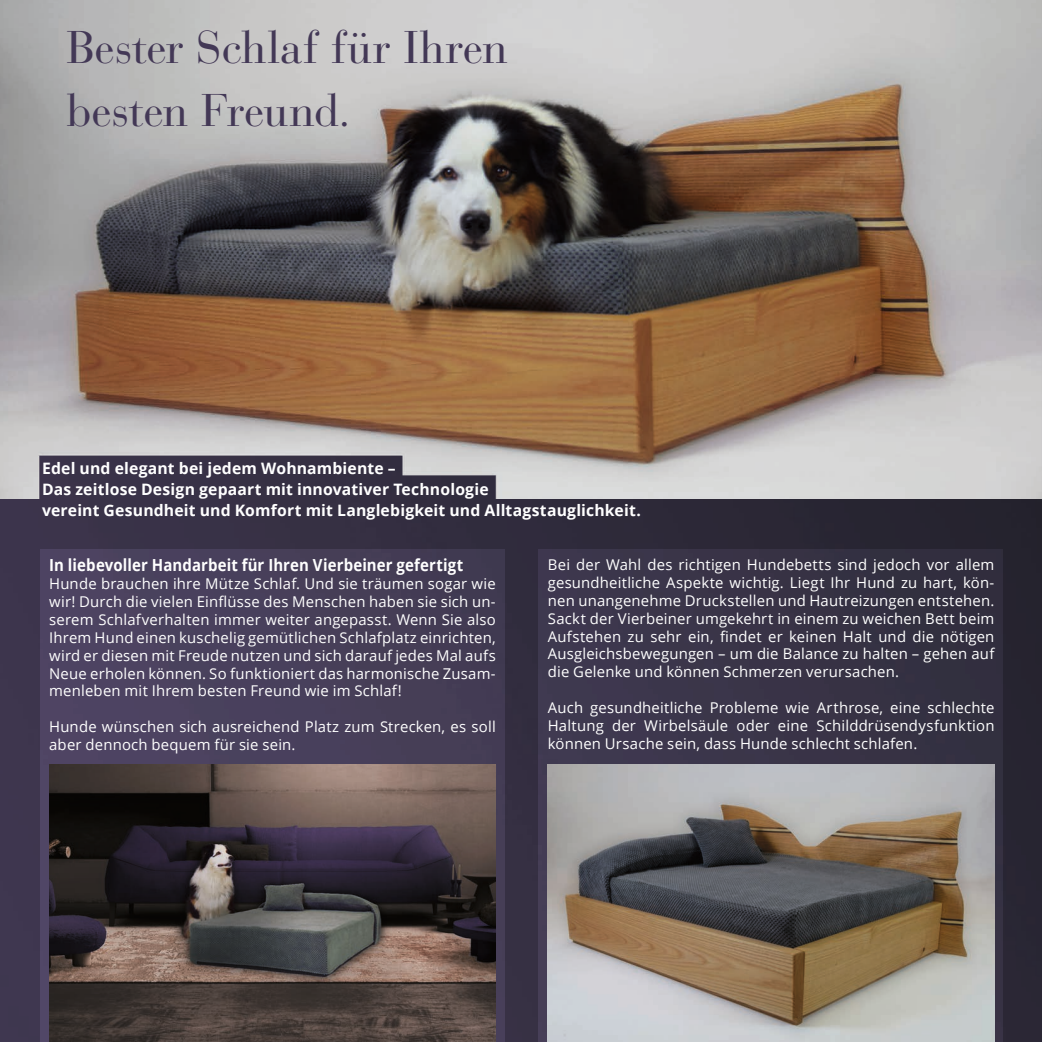
<style>
.page{position:relative;width:1042px;height:1042px;background:#fff}
.page>*{position:absolute;margin:0;border:0;box-sizing:border-box;transform-origin:0 0}
.t1{font:45.5px/63px "Bauer Bodoni Std";letter-spacing:-.01em;color:#433856}
.t2{font:700 16.62px "Open Sans";letter-spacing:.01em;color:#fff;scale:.9 1}
.t3{font:700 15.75px/21px "Open Sans";letter-spacing:.01em;color:#fff}
.t4{font:14.88px/17.8px "Open Sans";letter-spacing:.015em;color:#fff;text-align:justify}
</style>
<div class="page">
<img style="left:0;top:498px;width:1042px;height:544px">
<div style="left:40px;top:549px;width:464px;height:493px;background:#48405c"></div>
<div style="left:539px;top:549px;width:464px;height:493px;background:#393347"></div>
<svg style="left:39px;top:498px;width:607px;height:77px;fill:#383247"></svg>
<img style="left:0;top:0;width:1042px;height:498px">
<img style="left:548px;top:764px;width:446px;height:278px">
<img style="left:49px;top:764px;width:447px;height:278px">
<p class="t1" style="left:67px;top:16px;width:442px">Bester Schlaf für Ihren besten Freund.</p>
<p class="t3" style="left:42px;top:457px;width:600px">Edel und elegant bei jedem Wohnambiente –<br>Das zeitlose Design gepaart mit innovativer Technologie<br>vereint Gesundheit und Komfort mit Langlebigkeit und Alltagstauglichkeit.</p>
<p class="t2" style="left:49px;top:554px;width:462px">In liebevoller Handarbeit für Ihren Vierbeiner gefertigt</p>
<p class="t4" style="left:49px;top:574px;width:448px">Hunde brauchen ihre Mütze Schlaf. Und sie träumen sogar wie wir! Durch die vielen Einflüsse des Menschen haben sie sich un&shy;serem Schlafverhalten immer weiter angepasst. Wenn Sie also Ihrem Hund einen kuschelig gemütlichen Schlafplatz einrichten, wird er diesen mit Freude nutzen und sich darauf jedes Mal aufs Neue erholen können. So funktioniert das harmonische Zusam&shy;menleben mit Ihrem besten Freund wie im Schlaf!</p>
<p class="t4" style="left:49px;top:717px;width:448px">Hunde wünschen sich ausreichend Platz zum Strecken, es soll aber dennoch bequem für sie sein.</p>
<p class="t4" style="left:548px;top:555px;width:448px">Bei der Wahl des richtigen Hundebetts sind jedoch vor allem gesundheitliche Aspekte wichtig. Liegt Ihr Hund zu hart, kön&shy;nen unangenehme Druckstellen und Hautreizungen entstehen.<br>Sackt der Vierbeiner umgekehrt in einem zu weichen Bett beim Aufstehen zu sehr ein, findet er keinen Halt und die nötigen Ausgleichsbewegungen – um die Balance zu halten – gehen auf die Gelenke und können Schmerzen verursachen.</p>
<p class="t4" style="left:548px;top:698px;width:448px">Auch gesundheitliche Probleme wie Arthrose, eine schlechte Haltung der Wirbelsäule oder eine Schilddrüsendysfunktion können Ursache sein, dass Hunde schlecht schlafen.</p>
</div>
